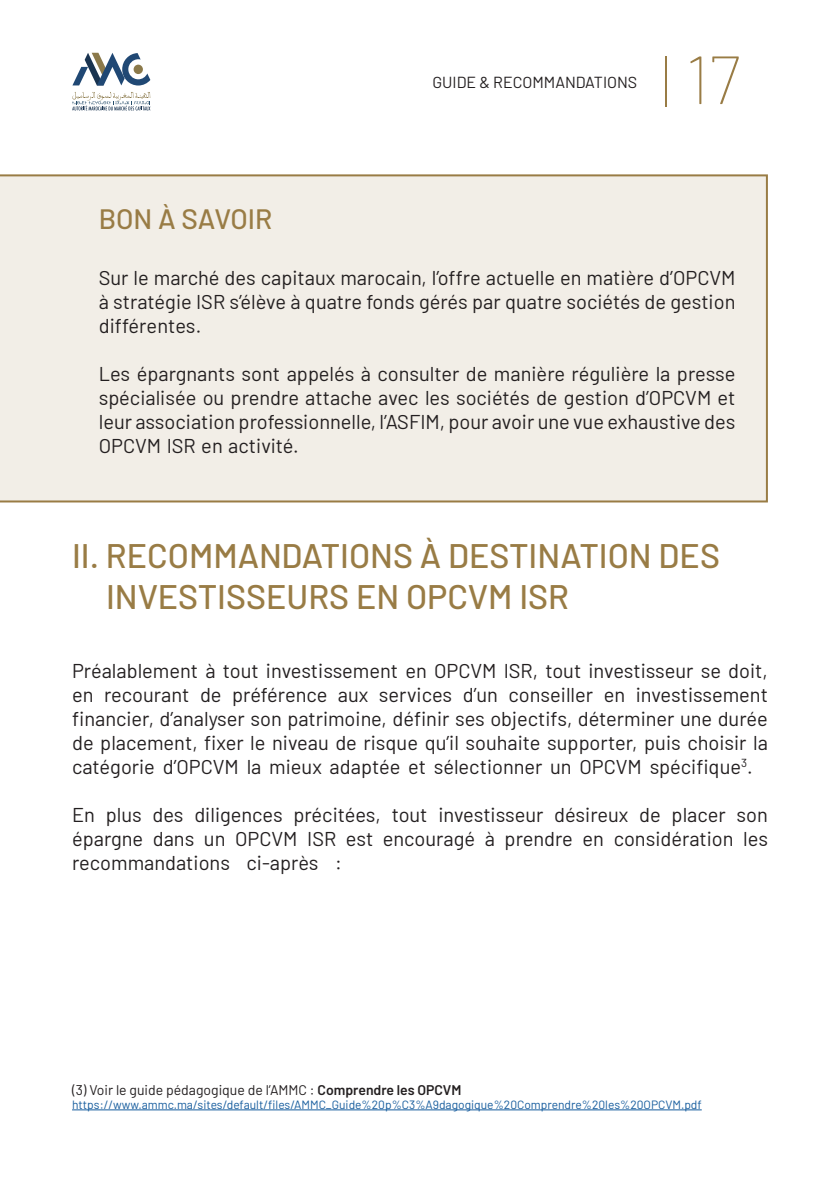
<style>
.page{position:relative;width:840px;height:1191px;background:#fff}
.page>*{position:absolute;margin:0;border:0;box-sizing:border-box;transform-origin:0 0}
.t1{font:100 68px "Barlow";color:#997c45}
.t2{font:500 34px/40.8px "Barlow";color:#997c45}
.t3{font:500 28px "Barlow";color:#997c45}
.t4{font:20px/24px "Barlow";color:#231f20;text-align:justify}
.t5{font:16px "Barlow";color:#231f20}
.t6{font:14px "Barlow";color:#231f20}
.t7{font:12px "Barlow";color:#175d9e}
.s1{font-weight:600}
</style>
<div class="page">
<svg style="left:72px;top:53px;width:78px;height:32px"></svg>
<div style="left:133px;top:65px;width:10px;height:9px;background:#8b794a;border-radius:50%"></div>
<svg style="left:72px;top:92px;width:79px;height:18px"></svg>
<hr style="left:665px;top:56px;width:1px;height:51px;background:#997c45">
<div style="left:0;top:175px;width:766px;height:326px;background:#f2eee7"></div>
<div style="left:0;top:174px;width:767px;height:328px;border:2px solid #997c45"></div>
<hr style="left:72px;top:1109px;width:629px;height:1px;background:#175d9e">
<h3 class="t3" style="left:99px;top:198px;width:175px">BON À SAVOIR</h3>
<p class="t5" style="left:432px;top:70px;width:206px">GUIDE &amp; RECOMMANDATIONS</p>
<h1 class="t1" style="left:685px;top:31px;width:56px">17</h1>
<p class="t4" style="left:99px;top:264px;width:637px">Sur le marché des capitaux marocain, l’offre actuelle en matière d’OPCVM à stratégie ISR s’élève à quatre fonds gérés par quatre sociétés de gestion différentes.</p>
<p class="t4" style="left:99px;top:360px;width:637px">Les épargnants sont appelés à consulter de manière régulière la presse spécialisée ou prendre attache avec les sociétés de gestion d’OPCVM et leur association professionnelle, l’ASFIM, pour avoir une vue exhaustive des OPCVM ISR en activité.</p>
<h2 class="t2" style="left:106px;top:532px;width:615px;text-indent:-34px">II. RECOMMANDATIONS À DESTINATION DES<br>INVESTISSEURS EN OPCVM ISR</h2>
<p class="t4" style="left:72px;top:657px;width:697px">Préalablement à tout investissement en OPCVM ISR, tout investisseur se doit, en recourant de préférence aux services d’un conseiller en investissement financier, d’analyser son patrimoine, définir ses objectifs, déterminer une durée de placement, fixer le niveau de risque qu’il souhaite supporter, puis choisir la catégorie d’OPCVM la mieux adaptée et sélectionner un OPCVM spécifique<sup>3</sup>.</p>
<p class="t4" style="left:72px;top:801px;width:697px">En plus des diligences précitées, tout investisseur désireux de placer son épargne dans un OPCVM ISR est encouragé à prendre en considération les recommandations ci-après :</p>
<p class="t6" style="left:72px;top:1079px;width:390px">(3) Voir le guide pédagogique de l’AMMC : <span class="s1">Comprendre les OPCVM</span></p>
<p class="t7" style="left:72px;top:1096px;width:630px">https://www.ammc.ma/sites/default/files/AMMC_Guide%20p%C3%A9dagogique%20Comprendre%20les%20OPCVM.pdf</p>
</div>
